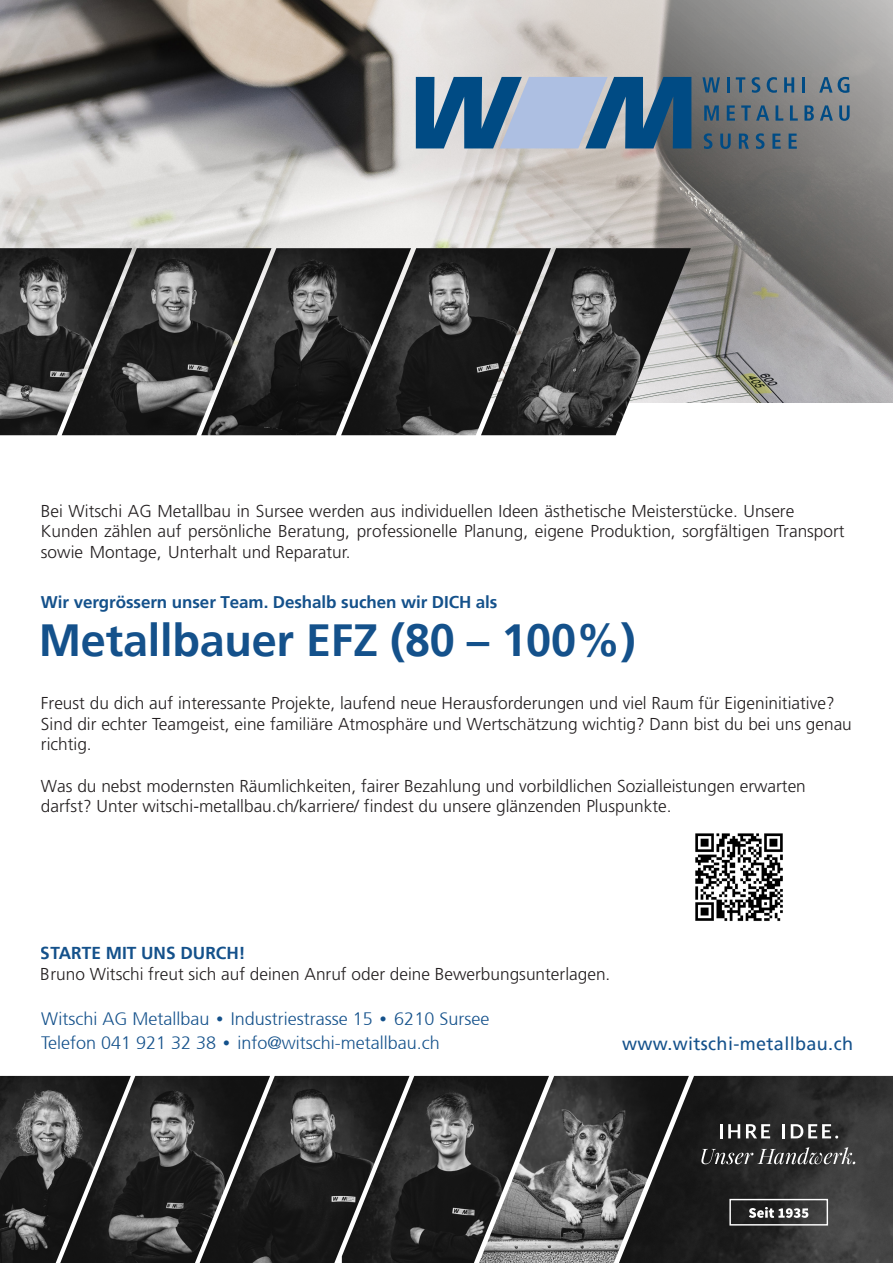
<style>
.page{position:relative;width:893px;height:1263px;background:#fff}
.page>*{position:absolute;margin:0;border:0;box-sizing:border-box;transform-origin:0 0}
.t1{font:700 45px "Frutiger";letter-spacing:-.005em;color:#14518b}
.t2{font:300 18px/24px "Frutiger 45";color:#14518b}
.t3{font:18px "Frutiger";letter-spacing:.02em;color:#14518b}
.t4{font:300 17.25px/20.7px "Frutiger LT Std";color:#231f20}
.t5{font:700 17.25px "Frutiger";color:#14518b}
.t6{font:700 16.95px "Frutiger LT Std";letter-spacing:-.005em;color:#14518b}
.s1{font-family:"Frutiger"}
.s2{font-family:"Nimbus Sans Novus T";font-weight:700}
</style>
<div class="page">
<img style="left:0;top:0;width:893px;height:402px">
<img style="left:132px;top:248px;width:69px;height:187px">
<svg style="left:416px;top:77px;width:275px;height:71px"></svg>
<svg style="left:704px;top:133px;width:8px;height:16px"></svg>
<svg style="left:720px;top:134px;width:11px;height:15px"></svg>
<svg style="left:739px;top:134px;width:10px;height:15px"></svg>
<svg style="left:756px;top:133px;width:8px;height:16px"></svg>
<svg style="left:772px;top:134px;width:9px;height:15px"></svg>
<svg style="left:789px;top:134px;width:8px;height:15px"></svg>
<svg style="left:704px;top:105px;width:15px;height:16px"></svg>
<svg style="left:727px;top:105px;width:8px;height:16px"></svg>
<svg style="left:741px;top:105px;width:28px;height:16px"></svg>
<svg style="left:775px;top:105px;width:8px;height:16px"></svg>
<svg style="left:790px;top:105px;width:8px;height:16px"></svg>
<svg style="left:804px;top:105px;width:10px;height:16px"></svg>
<svg style="left:820px;top:105px;width:13px;height:16px"></svg>
<svg style="left:839px;top:105px;width:11px;height:16px"></svg>
<svg style="left:702px;top:77px;width:18px;height:16px"></svg>
<svg style="left:727px;top:77px;width:2px;height:16px"></svg>
<svg style="left:736px;top:77px;width:9px;height:16px"></svg>
<svg style="left:752px;top:77px;width:8px;height:16px"></svg>
<svg style="left:767px;top:77px;width:10px;height:16px"></svg>
<svg style="left:784px;top:77px;width:10px;height:16px"></svg>
<hr style="left:802px;top:77px;width:3px;height:16px;background:#004b84">
<svg style="left:819px;top:77px;width:30px;height:16px"></svg>
<img style="left:695px;top:833px;width:88px;height:88px">
<img style="left:201px;top:248px;width:140px;height:187px">
<img style="left:341px;top:248px;width:140px;height:187px">
<img style="left:481px;top:248px;width:210px;height:187px">
<img style="left:0;top:248px;width:132px;height:187px">
<img style="left:270px;top:1076px;width:72px;height:187px">
<img style="left:342px;top:1076px;width:137px;height:187px">
<img style="left:479px;top:1076px;width:140px;height:187px">
<img style="left:619px;top:1076px;width:274px;height:187px">
<img style="left:131px;top:1076px;width:139px;height:187px">
<img style="left:0;top:1076px;width:131px;height:187px">
<svg style="left:720px;top:1124px;width:2px;height:14px"></svg>
<svg style="left:728px;top:1124px;width:12px;height:14px"></svg>
<svg style="left:746px;top:1124px;width:24px;height:14px"></svg>
<hr style="left:782px;top:1124px;width:3px;height:14px;background:#fff">
<svg style="left:791px;top:1124px;width:47px;height:14px"></svg>
<svg style="left:701px;top:1147px;width:154px;height:17px"></svg>
<svg style="left:749px;top:1207px;width:59px;height:11px"></svg>
<div style="left:729px;top:1199px;width:99px;height:26px;border:1px solid #fff"></div>
<p class="t4" style="left:41px;top:501px;width:805px">Bei Witschi AG Metallbau in Sursee werden aus individuellen Ideen ästhetische Meisterstücke. Unsere<br>Kunden zählen auf persönliche Beratung, professionelle Planung, eigene Produktion, sorgfältigen Transport sowie Montage, Unterhalt und Reparatur.</p>
<p class="t6" style="left:41px;top:592px;width:458px">Wir vergrössern unser Team. Deshalb suchen wir <span class="s1">DICH als</span></p>
<h1 class="t1" style="left:39px;top:614px;width:598px">Metallbauer EFZ (80 – 100%)</h1>
<p class="t4" style="left:41px;top:693px;width:812px">Freust du dich auf interessante Projekte, laufend neue Herausforderungen und viel Raum für Eigeninitiative?<br>Sind dir echter Teamgeist, eine familiäre Atmosphäre und Wertschätzung wichtig? Dann bist du bei uns genau richtig.</p>
<p class="t4" style="left:41px;top:776px;width:766px">Was du nebst modernsten Räumlichkeiten, fairer Bezahlung und vorbildlichen Sozialleistungen erwarten darfst? Unter witschi-metallbau.ch/karriere/ findest du unsere glänzenden Pluspunkte.</p>
<p class="t5" style="left:41px;top:943px;width:206px">STARTE MIT UNS DURCH!</p>
<p class="t4" style="left:41px;top:963px;width:571px">Bruno Witschi freut sich auf deinen Anruf oder deine Bewerbungsunterlagen.</p>
<p class="t2" style="left:41px;top:1007px;width:450px">Witschi AG Metallbau <span class="s2">•</span> Industriestrasse 15 <span class="s2">•</span> 6210 Sursee<br>Telefon 041 921 32 38 <span class="s2">•</span> info@witschi-metallbau.ch</p>
<p class="t3" style="left:622px;top:1033px;width:232px">www.witschi-metallbau.ch</p>
</div>
